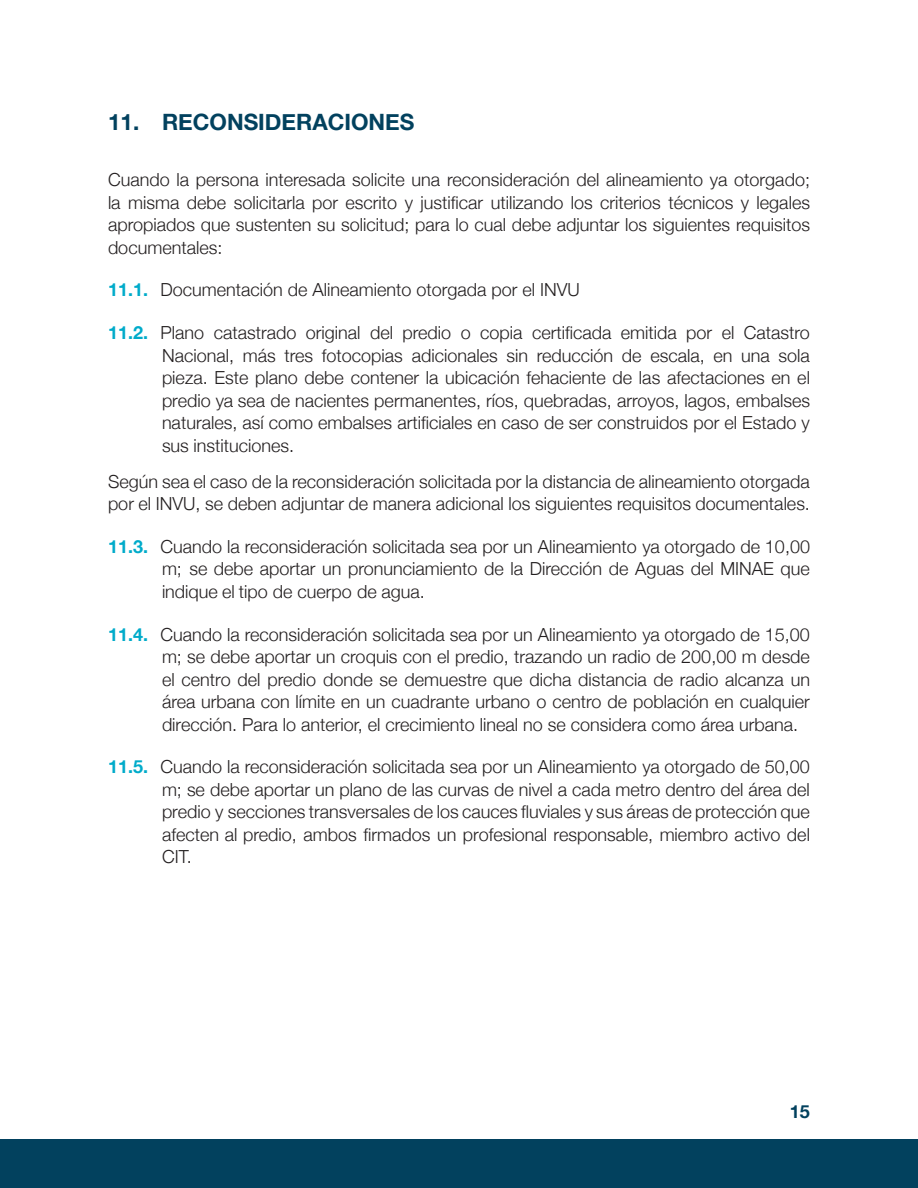
<style>
.page{position:relative;width:918px;height:1188px;background:#fff}
.page>*{position:absolute;margin:0;border:0;box-sizing:border-box;transform-origin:0 0}
.t1{font:700 22.5px "Helvetica Neue";color:#02415e}
.CUERPO{font:300 18px/22.5px "Helvetica Neue";color:#231f20;text-align:justify}
.t2{font:700 18px "Helvetica Neue";color:#02415e}
.s1{font-weight:700;color:#00abca}
</style>
<div class="page">
<div style="left:0;top:1139px;width:918px;height:49px;background:#02415e"></div>
<p class="t1" style="left:108px;top:104px;width:308px">11. RECONSIDERACIONES</p>
<p class="CUERPO" style="left:108px;top:167px;width:704px">Cuando la persona interesada solicite una reconsideración del alineamiento ya otorgado; la misma debe solicitarla por escrito y justificar utilizando los criterios técnicos y legales apropiados que sustenten su solicitud; para lo cual debe adjuntar los siguientes requisitos documentales:</p>
<p class="CUERPO" style="left:108px;top:277px;width:473px"><span class="s1">11.1.</span> Documentación de Alineamiento otorgada por el INVU</p>
<p class="CUERPO" style="left:162px;top:320px;width:650px;text-indent:-54px"><span class="s1">11.2.</span> Plano catastrado original del predio o copia certificada emitida por el Catastro Nacional, más tres fotocopias adicionales sin reducción de escala, en una sola pieza. Este plano debe contener la ubicación fehaciente de las afectaciones en el predio ya sea de nacientes permanentes, ríos, quebradas, arroyos, lagos, embalses naturales, así como embalses artificiales en caso de ser construidos por el Estado y sus instituciones.</p>
<p class="CUERPO" style="left:108px;top:469px;width:704px">Según sea el caso de la reconsideración solicitada por la distancia de alineamiento otorgada por el INVU, se deben adjuntar de manera adicional los siguientes requisitos documentales.</p>
<p class="CUERPO" style="left:162px;top:534px;width:650px;text-indent:-54px"><span class="s1">11.3.</span> Cuando la reconsideración solicitada sea por un Alineamiento ya otorgado de 10,00 m; se debe aportar un pronunciamiento de la Dirección de Aguas del MINAE que indique el tipo de cuerpo de agua.</p>
<p class="CUERPO" style="left:162px;top:622px;width:650px;text-indent:-54px"><span class="s1">11.4.</span> Cuando la reconsideración solicitada sea por un Alineamiento ya otorgado de 15,00 m; se debe aportar un croquis con el predio, trazando un radio de 200,00 m desde el centro del predio donde se demuestre que dicha distancia de radio alcanza un área urbana con límite en un cuadrante urbano o centro de población en cualquier dirección. Para lo anterior, el crecimiento lineal no se considera como área urbana.</p>
<p class="CUERPO" style="left:162px;top:754px;width:649px;text-indent:-54px"><span class="s1">11.5.</span> Cuando la reconsideración solicitada sea por un Alineamiento ya otorgado de 50,00 m; se debe aportar un plano de las curvas de nivel a cada metro dentro del área del predio y secciones transversales de los cauces fluviales y sus áreas de protección que afecten al predio, ambos firmados un profesional responsable, miembro activo del CIT.</p>
<p class="t2" style="left:790px;top:1097px;width:22px">15</p>
</div>
